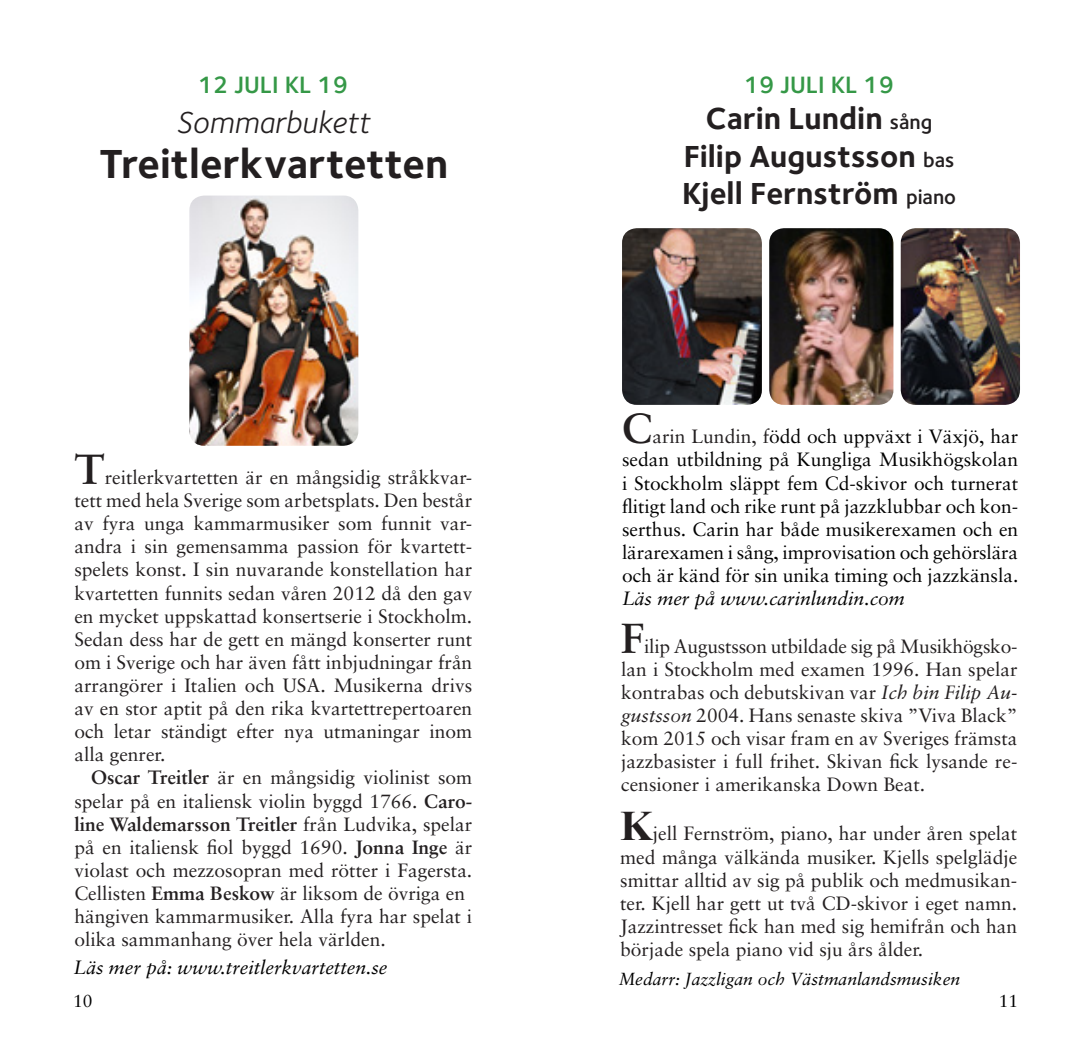
<style>
.page{position:relative;width:1092px;height:1042px;background:#fff}
.page>*{position:absolute;margin:0;border:0;box-sizing:border-box;transform-origin:0 0}
.t1{font:700 42px "Foundry Sterling";color:#231f20}
.t2{font:700 31.5px "Foundry Sterling";color:#231f20}
.t3{font:italic 31.5px "Foundry Sterling";color:#231f20}
.t4{font:600 24.5px "Foundry Sterling";color:#359847}
.t5{font:19.25px/23.1px "Sabon";color:#231f20;text-align:justify}
.t6{font:19.25px/23.1px "Sabon";color:#000;text-align:justify}
.t7{font:italic 19.25px "Sabon";color:#000}
.t8{font:italic 17.5px "Sabon";color:#000}
.t9{font:17.5px "Sabon";color:#000}
.s1{font-family:"Sabon Bold Os F";font-size:42px}
.s2{font-family:"Sabon Bold Os F"}
.s3{font-weight:600;font-size:21px}
.s4{font-family:"Sabon Bold Os F";font-size:42px;color:#231f20}
.s5{color:#231f20}
.s6{font-style:italic}
.s7{font-family:"Times New Roman";font-weight:700;font-size:42px}
</style>
<div class="page">
<img style="left:189px;top:196px;width:169px;height:250px">
<img style="left:622px;top:228px;width:139px;height:177px">
<img style="left:769px;top:228px;width:124px;height:177px">
<img style="left:900px;top:228px;width:119px;height:177px">
<p class="t4" style="left:198px;top:68px;width:152px">12 JULI KL 19</p>
<p class="t4" style="left:743px;top:68px;width:152px">19 JULI KL 19</p>
<p class="t3" style="left:176px;top:101px;width:195px">Sommarbukett</p>
<p class="t1" style="left:99px;top:134px;width:350px">Treitlerkvartetten</p>
<p class="t5" style="left:74px;top:465px;width:399px"><span class="s1">T</span>reitlerkvartetten är en mångsidig stråkkvar&shy;tett med hela Sverige som arbetsplats. Den består av fyra unga kammarmusiker som funnit var&shy;andra i sin gemensamma passion för kvartett&shy;spelets konst. I sin nuvarande konstellation har kvartetten funnits sedan våren 2012 då den gav en mycket uppskattad konsertserie i Stockholm.<br>Sedan dess har de gett en mängd konserter runt om i Sverige och har även fått inbjudningar från arrangörer i Italien och USA. Musikerna drivs av en stor aptit på den rika kvartettrepertoaren och letar ständigt efter nya utmaningar inom alla genrer.</p>
<p class="t5" style="left:74px;top:766px;width:399px;text-indent:17px"><span class="s2">Oscar Treitler</span> är en mångsidig violinist som spelar på en italiensk violin byggd 1766. <span class="s2">Caro&shy;line Waldemarsson Treitler</span> från Ludvika, spelar på en italiensk fiol byggd 1690. <span class="s2">Jonna Inge</span> är violast och mezzosopran med rötter i Fagersta.<br>Cellisten <span class="s2">Emma Beskow</span> är liksom de övriga en</p>
<p class="t5" style="left:74px;top:904px;width:399px">hängiven kammarmusiker. Alla fyra har spelat i olika sammanhang över hela världen.</p>
<p class="t7" style="left:74px;top:956px;width:315px">Läs mer på: www.treitlerkvartetten.se</p>
<p class="t2" style="left:706px;top:96px;width:228px">Carin Lundin <span class="s3">sång</span></p>
<p class="t2" style="left:683px;top:134px;width:272px">Filip Augustsson <span class="s3">bas</span></p>
<p class="t2" style="left:682px;top:172px;width:275px">Kjell Fernström <span class="s3">piano</span></p>
<p class="t6" style="left:622px;top:425px;width:398px"><span class="s4">C</span><span class="s5">arin Lundin, f</span>ödd och uppväxt i Växjö, har sedan utbildning på Kungliga Musikhögskolan i Stockholm släppt fem Cd-skivor och turnerat flitigt land och rike runt på jazzklubbar och kon&shy;serthus. Carin har både musikerexamen och en lärarexamen i sång, improvisation och gehörslära och är känd för sin unika timing och jazzkänsla.<br><span class="s6">Läs mer på www.carinlundin.com</span></p>
<p class="t5" style="left:621px;top:634px;width:398px"><span class="s1">F</span>ilip Augustsson utbildade sig på Musikhögsko&shy;lan i Stockholm med examen 1996. Han spelar kontrabas och debutskivan var <span class="s6">Ich bin Filip Au&shy;gustsson</span> 2004. Hans senaste skiva ”Viva Black” kom 2015 och visar fram en av Sveriges främsta jazzbasister i full frihet. Skivan fick lysande re&shy;censioner i amerikanska Down Beat.</p>
<p class="t5" style="left:620px;top:822px;width:398px"><span class="s7">K</span>jell Fernström, piano, har under åren spelat med många välkända musiker. Kjells spelglädje smittar alltid av sig på publik och medmusikan&shy;ter. Kjell har gett ut två CD-skivor i eget namn.<br>Jazzintresset fick han med sig hemifrån och han började spela piano vid sju års ålder.</p>
<p class="t8" style="left:618px;top:968px;width:343px">Medarr: Jazzligan och Västmanlandsmusiken</p>
<p class="t9" style="left:73px;top:990px;width:21px">10</p>
<p class="t9" style="left:998px;top:990px;width:21px">11</p>
</div>
